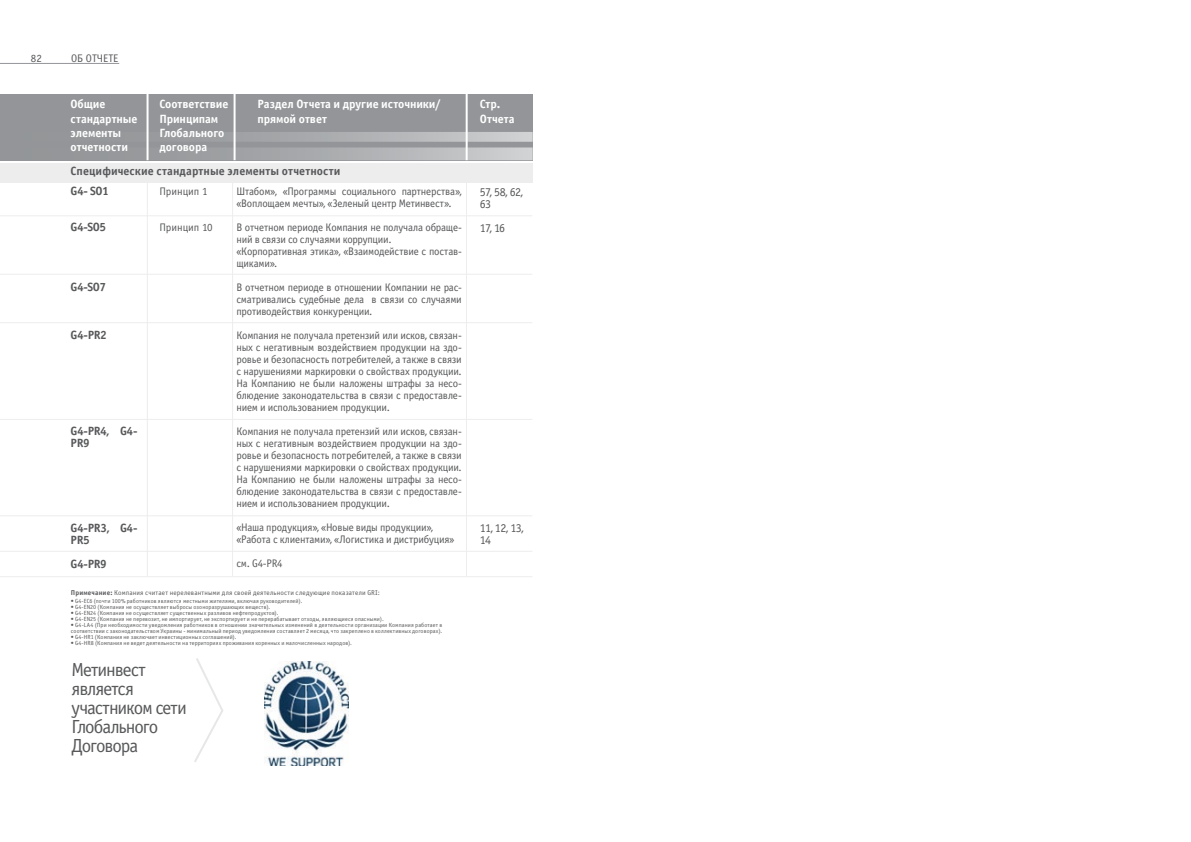
<style>
.page{position:relative;width:1191px;height:842px;background:#fff}
.page>*{position:absolute;margin:0;border:0;box-sizing:border-box;transform-origin:0 0}
.t1{font:19px/19px "Officina Sans C";letter-spacing:-.055em;color:#58595b}
.t2{font:700 12px/14.4px "Officina Sans C";letter-spacing:-.005em;color:#fff}
.t3{font:700 12px "Officina Sans C";color:#58595b}
.t4{font:12px/12px "Officina Sans C";letter-spacing:-.06em;color:#58595b}
.t5{font:700 12px/12px "Officina Sans C";letter-spacing:-.045em;color:#58595b}
.t6{font:700 12px/12px "Officina Sans C";letter-spacing:-.04em;color:#58595b}
.t7{font:11px/12px "Officina Sans C";letter-spacing:-.02em;color:#58595b}
.t8{font:11px "Officina Sans C";color:#58595b}
.t9{font:7px "Officina Sans C";letter-spacing:.02em;color:#58595b}
.t10{font:6px/6px "Officina Sans C";letter-spacing:.015em;color:#58595b}
.s1{font-weight:700}
</style>
<div class="page">
<hr style="left:147px;top:164px;width:1px;height:412px;background:#ededee">
<hr style="left:0;top:215px;width:532px;height:1px;background:#ededee">
<hr style="left:0;top:274px;width:532px;height:1px;background:#ededee">
<hr style="left:0;top:322px;width:532px;height:1px;background:#ededee">
<hr style="left:0;top:419px;width:532px;height:1px;background:#ededee">
<hr style="left:0;top:515px;width:532px;height:1px;background:#ededee">
<hr style="left:0;top:551px;width:532px;height:1px;background:#ededee">
<hr style="left:0;top:576px;width:532px;height:1px;background:#ededee">
<hr style="left:232px;top:164px;width:1px;height:412px;background:#ededee">
<hr style="left:466px;top:164px;width:1px;height:412px;background:#ededee">
<div style="left:0;top:163px;width:532px;height:19px;background:#ededee"></div>
<div style="left:0;top:94px;width:532px;height:66px;background:#939598"></div>
<svg style="left:148px;top:132px;width:384px;height:28px"></svg>
<hr style="left:146px;top:93px;width:2px;height:67px;background:#fff">
<hr style="left:233px;top:93px;width:2px;height:67px;background:#fff">
<hr style="left:465px;top:93px;width:2px;height:67px;background:#fff">
<hr style="left:0;top:63px;width:119px;height:1px;background:#939598">
<svg style="left:194px;top:658px;width:29px;height:104px"></svg>
<img style="left:264px;top:661px;width:85px;height:105px">
<p class="t7" style="left:31px;top:52px;width:12px">82</p>
<p class="t8" style="left:71px;top:53px;width:49px">ОБ ОТЧЕТЕ</p>
<p class="t2" style="left:71px;top:97px;width:68px">Общие стандартные элементы отчетности</p>
<p class="t2" style="left:159px;top:97px;width:70px">Соответствие<br>Принципам<br>Глобального договора</p>
<p class="t2" style="left:257px;top:97px;width:185px">Раздел Отчета и другие источники/ прямой ответ</p>
<p class="t2" style="left:480px;top:97px;width:36px">Стр.<br>Отчета</p>
<p class="t3" style="left:71px;top:164px;width:271px">Специфические стандартные элементы отчетности</p>
<p class="t7" style="left:159px;top:186px;width:50px">Принцип 1</p>
<p class="t7" style="left:159px;top:222px;width:55px">Принцип 10</p>
<p class="t7" style="left:236px;top:186px;width:227px">Штабом», «Программы социального партнерства», «Воплощаем мечты», «Зеленый центр Метинвест».</p>
<p class="t7" style="left:236px;top:222px;width:227px">В отчетном периоде Компания не получала обраще&shy;ний в связи со случаями коррупции. «Корпоративная этика», «Взаимодействие с постав&shy;щиками».</p>
<p class="t7" style="left:236px;top:282px;width:227px;text-align:justify">В отчетном периоде в отношении Компании не рас&shy;сматривались судебные дела в связи со случаями противодействия конкуренции.</p>
<p class="t7" style="left:236px;top:330px;width:227px;text-align:justify">Компания не получала претензий или исков, связан&shy;ных с негативным воздействием продукции на здо&shy;ровье и безопасность потребителей, а также в связи с нарушениями маркировки о свойствах продукции.<br>На Компанию не были наложены штрафы за несо&shy;блюдение законодательства в связи с предоставле&shy;нием и использованием продукции.</p>
<p class="t7" style="left:236px;top:426px;width:227px;text-align:justify">Компания не получала претензий или исков, связан&shy;ных с негативным воздействием продукции на здо&shy;ровье и безопасность потребителей, а также в связи с нарушениями маркировки о свойствах продукции.<br>На Компанию не были наложены штрафы за несо&shy;блюдение законодательства в связи с предоставле&shy;нием и использованием продукции.</p>
<p class="t7" style="left:236px;top:522px;width:219px">«Наша продукция», «Новые виды продукции», «Работа с клиентами», «Логистика и дистрибуция»</p>
<p class="t7" style="left:236px;top:558px;width:48px">см. G4-PR4</p>
<p class="t3" style="left:71px;top:185px;width:40px">G4- SO1</p>
<p class="t3" style="left:71px;top:221px;width:37px">G4-SO5</p>
<p class="t3" style="left:71px;top:281px;width:37px">G4-SO7</p>
<p class="t3" style="left:71px;top:329px;width:38px">G4-PR2</p>
<p class="t5" style="left:71px;top:426px;width:68px">G4-PR4, G4-<br>PR9</p>
<p class="t6" style="left:71px;top:522px;width:68px">G4-PR3, G4-<br>PR5</p>
<p class="t3" style="left:71px;top:557px;width:38px">G4-PR9</p>
<p class="t9" style="left:71px;top:588px;width:310px"><span class="s1">Примечание:</span> Компания считает нерелевантными для своей деятельности следующие показатели GRI:</p>
<p class="t10" style="left:71px;top:598px;width:233px">• G4-EC6 (почти 100% работников являются местными жителями, включая руководителей).</p>
<p class="t10" style="left:71px;top:604px;width:201px">• G4-EN20 (Компания не осуществляет выбросы озоноразрушающих веществ).</p>
<p class="t10" style="left:71px;top:610px;width:209px">• G4-EN24 (Компания не осуществляет существенных разливов нефтепродуктов).</p>
<p class="t10" style="left:71px;top:616px;width:314px">• G4-EN25 (Компания не перевозит, не импортирует, не экспортирует и не перерабатывает отходы, являющиеся опасными).</p>
<p class="t10" style="left:71px;top:622px;width:373px">• G4-LA4 (При необходимости уведомления работников в отношении значительных изменений в деятельности организации Компания работает в соответствии с законодательством Украины - минимальный период уведомления составляет 2 месяца, что закреплено в коллективных договорах).</p>
<p class="t10" style="left:71px;top:634px;width:167px">• G4-HR1 (Компания не заключает инвестиционных соглашений).</p>
<p class="t10" style="left:71px;top:640px;width:282px">• G4-HR8 (Компания не ведет деятельности на территориях проживания коренных и малочисленных народов).</p>
<h1 class="t1" style="left:72px;top:661px;width:117px">Метинвест является участником сети<br>Глобального<br>Договора</h1>
<p class="t4" style="left:480px;top:186px;width:45px">57, 58, 62,<br>63</p>
<p class="t4" style="left:480px;top:222px;width:27px">17, 16</p>
<p class="t4" style="left:480px;top:522px;width:45px">11, 12, 13,<br>14</p>
</div>
